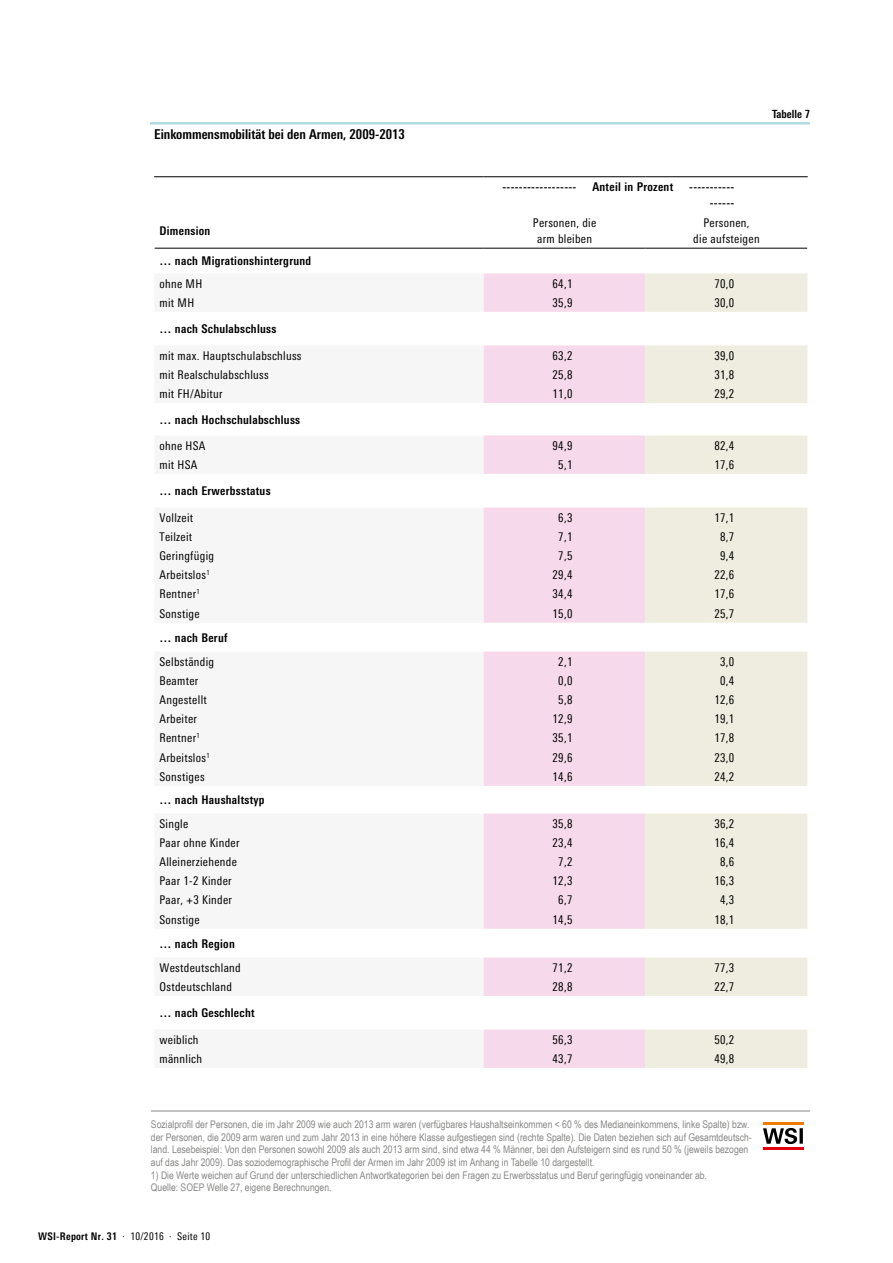
<style>
.page{position:relative;width:893px;height:1263px;background:#fff}
.page>*{position:absolute;margin:0;border:0;box-sizing:border-box;transform-origin:0 0}
.t1{font:700 condensed 13.5px "Univers Next Pro";color:#000}
.t2{font:condensed 12px/16.5px "Univers Next Pro";letter-spacing:.025em;color:#000}
.t3{font:700 condensed 12px/16.5px "Univers Next Pro";letter-spacing:.025em;color:#000}
.t4{font:700 condensed 11.25px "Univers Next Pro";color:#000}
.t5{font:10.5px/12.6px "Arial Narrow";color:#878786}
.t6{font:condensed 10.5px "Univers Next Pro";letter-spacing:.025em;color:#000}
.s1{font-weight:400}
.s2{font-weight:700}
</style>
<div class="page">
<hr style="left:151px;top:122px;width:659px;height:2px;background:#abd7df">
<hr style="left:151px;top:1111px;width:659px;height:1px;background:#878786">
<svg style="left:484px;top:273px;width:162px;height:795px;fill:#f6daeb"></svg>
<svg style="left:646px;top:273px;width:161px;height:795px;fill:#efede0"></svg>
<hr style="left:154px;top:176px;width:330px;height:1px;background:#000">
<hr style="left:484px;top:176px;width:162px;height:1px;background:#000">
<hr style="left:646px;top:176px;width:162px;height:1px;background:#000">
<hr style="left:155px;top:248px;width:329px;height:1px;background:#000">
<hr style="left:484px;top:248px;width:162px;height:1px;background:#000">
<hr style="left:646px;top:248px;width:161px;height:1px;background:#000">
<hr style="left:763px;top:1122px;width:41px;height:3px;background:#ef7c00">
<hr style="left:763px;top:1147px;width:41px;height:2px;background:#e3000f">
<svg style="left:763px;top:1128px;width:40px;height:16px"></svg>
<p class="t1" style="left:154px;top:126px;width:252px">Einkommensmobilität bei den Armen, 2009-2013</p>
<p class="t4" style="left:772px;top:107px;width:39px">Tabelle 7</p>
<p class="t3" style="left:502px;top:178px;width:76px">------------------</p>
<p class="t3" style="left:592px;top:178px;width:82px">Anteil in Prozent</p>
<p class="t3" style="left:689px;top:178px;width:47px;text-align:right">----------- ------</p>
<p class="t3" style="left:159px;top:222px;width:52px">Dimension</p>
<p class="t2" style="left:533px;top:214px;width:65px;text-align:center">Personen, die arm bleiben</p>
<p class="t2" style="left:693px;top:214px;width:68px;text-align:center">Personen,<br>die aufsteigen</p>
<p class="t3" style="left:159px;top:250px;width:153px;line-height:22.2px">… nach Migrationshintergrund <span class="s1">ohne MH</span></p>
<p class="t2" style="left:553px;top:275px;width:21px">64,1</p>
<p class="t2" style="left:714px;top:275px;width:21px">70,0</p>
<p class="t2" style="left:159px;top:294px;width:36px">mit MH</p>
<p class="t2" style="left:553px;top:294px;width:21px">35,9</p>
<p class="t2" style="left:714px;top:294px;width:21px">30,0</p>
<p class="t2" style="left:159px;top:316px;width:144px;line-height:26.4px"><span class="s2">… nach Schulabschluss<br></span>mit max. Hauptschulabschluss</p>
<p class="t2" style="left:553px;top:347px;width:21px">63,2</p>
<p class="t2" style="left:714px;top:347px;width:21px">39,0</p>
<p class="t2" style="left:159px;top:366px;width:111px">mit Realschulabschluss</p>
<p class="t2" style="left:553px;top:366px;width:21px">25,8</p>
<p class="t2" style="left:714px;top:366px;width:21px">31,8</p>
<p class="t2" style="left:159px;top:385px;width:65px">mit FH/Abitur</p>
<p class="t2" style="left:553px;top:385px;width:21px">11,0</p>
<p class="t2" style="left:714px;top:385px;width:21px">29,2</p>
<p class="t3" style="left:159px;top:406px;width:142px;line-height:25.8px">… nach Hochschulabschluss <span class="s1">ohne HSA</span></p>
<p class="t2" style="left:553px;top:437px;width:21px">94,9</p>
<p class="t2" style="left:714px;top:437px;width:21px">82,4</p>
<p class="t2" style="left:159px;top:456px;width:39px">mit HSA</p>
<p class="t2" style="left:558px;top:456px;width:16px">5,1</p>
<p class="t2" style="left:714px;top:456px;width:21px">17,6</p>
<p class="t3" style="left:159px;top:478px;width:113px;line-height:26.4px">… nach Erwerbsstatus<br><span class="s1">Vollzeit</span></p>
<p class="t2" style="left:558px;top:509px;width:16px">6,3</p>
<p class="t2" style="left:714px;top:509px;width:21px">17,1</p>
<p class="t2" style="left:159px;top:528px;width:34px">Teilzeit</p>
<p class="t2" style="left:558px;top:528px;width:16px">7,1</p>
<p class="t2" style="left:720px;top:528px;width:16px">8,7</p>
<p class="t2" style="left:159px;top:547px;width:56px">Geringfügig</p>
<p class="t2" style="left:558px;top:547px;width:16px">7,5</p>
<p class="t2" style="left:720px;top:547px;width:16px">9,4</p>
<p class="t2" style="left:159px;top:567px;width:51px">Arbeitslos<sup>1</sup></p>
<p class="t2" style="left:553px;top:567px;width:21px">29,4</p>
<p class="t2" style="left:714px;top:567px;width:21px">22,6</p>
<p class="t2" style="left:159px;top:586px;width:42px">Rentner<sup>1</sup></p>
<p class="t2" style="left:553px;top:586px;width:21px">34,4</p>
<p class="t2" style="left:714px;top:586px;width:21px">17,6</p>
<p class="t2" style="left:159px;top:605px;width:42px">Sonstige</p>
<p class="t2" style="left:553px;top:605px;width:21px">15,0</p>
<p class="t2" style="left:714px;top:605px;width:21px">25,7</p>
<p class="t2" style="left:159px;top:625px;width:69px;line-height:24px"><span class="s2">… nach Beruf<br></span>Selbständig</p>
<p class="t2" style="left:558px;top:653px;width:16px">2,1</p>
<p class="t2" style="left:720px;top:653px;width:16px">3,0</p>
<p class="t2" style="left:159px;top:672px;width:40px">Beamter</p>
<p class="t2" style="left:558px;top:672px;width:16px">0,0</p>
<p class="t2" style="left:720px;top:672px;width:16px">0,4</p>
<p class="t2" style="left:159px;top:691px;width:49px">Angestellt</p>
<p class="t2" style="left:558px;top:691px;width:16px">5,8</p>
<p class="t2" style="left:714px;top:691px;width:21px">12,6</p>
<p class="t2" style="left:159px;top:711px;width:39px">Arbeiter</p>
<p class="t2" style="left:553px;top:711px;width:21px">12,9</p>
<p class="t2" style="left:714px;top:711px;width:21px">19,1</p>
<p class="t2" style="left:159px;top:730px;width:42px">Rentner<sup>1</sup></p>
<p class="t2" style="left:553px;top:730px;width:21px">35,1</p>
<p class="t2" style="left:714px;top:730px;width:21px">17,8</p>
<p class="t2" style="left:159px;top:749px;width:51px">Arbeitslos<sup>1</sup></p>
<p class="t2" style="left:553px;top:749px;width:21px">29,6</p>
<p class="t2" style="left:714px;top:749px;width:21px">23,0</p>
<p class="t2" style="left:159px;top:768px;width:47px">Sonstiges</p>
<p class="t2" style="left:553px;top:768px;width:21px">14,6</p>
<p class="t2" style="left:714px;top:768px;width:21px">24,2</p>
<p class="t3" style="left:159px;top:788px;width:107px;line-height:23.4px">… nach Haushaltstyp<br><span class="s1">Single</span></p>
<p class="t2" style="left:553px;top:815px;width:21px">35,8</p>
<p class="t2" style="left:714px;top:815px;width:21px">36,2</p>
<p class="t2" style="left:159px;top:834px;width:82px">Paar ohne Kinder</p>
<p class="t2" style="left:553px;top:834px;width:21px">23,4</p>
<p class="t2" style="left:714px;top:834px;width:21px">16,4</p>
<p class="t2" style="left:159px;top:853px;width:79px">Alleinerziehende</p>
<p class="t2" style="left:558px;top:853px;width:16px">7,2</p>
<p class="t2" style="left:720px;top:853px;width:16px">8,6</p>
<p class="t2" style="left:159px;top:873px;width:74px">Paar 1-2 Kinder</p>
<p class="t2" style="left:553px;top:873px;width:21px">12,3</p>
<p class="t2" style="left:714px;top:873px;width:21px">16,3</p>
<p class="t2" style="left:159px;top:892px;width:74px">Paar, +3 Kinder</p>
<p class="t2" style="left:558px;top:892px;width:16px">6,7</p>
<p class="t2" style="left:720px;top:892px;width:16px">4,3</p>
<p class="t2" style="left:159px;top:911px;width:42px">Sonstige</p>
<p class="t2" style="left:553px;top:911px;width:21px">14,5</p>
<p class="t2" style="left:714px;top:911px;width:21px">18,1</p>
<p class="t2" style="left:159px;top:931px;width:83px;line-height:24px"><span class="s2">… nach Region<br></span>Westdeutschland</p>
<p class="t2" style="left:553px;top:959px;width:21px">71,2</p>
<p class="t2" style="left:714px;top:959px;width:21px">77,3</p>
<p class="t2" style="left:159px;top:978px;width:74px">Ostdeutschland</p>
<p class="t2" style="left:553px;top:978px;width:21px">28,8</p>
<p class="t2" style="left:714px;top:978px;width:21px">22,7</p>
<p class="t3" style="left:159px;top:1004px;width:97px">… nach Geschlecht</p>
<p class="t2" style="left:159px;top:1031px;width:41px">weiblich</p>
<p class="t2" style="left:553px;top:1031px;width:21px">56,3</p>
<p class="t2" style="left:714px;top:1031px;width:21px">50,2</p>
<p class="t2" style="left:159px;top:1050px;width:44px">männlich</p>
<p class="t2" style="left:553px;top:1050px;width:21px">43,7</p>
<p class="t2" style="left:714px;top:1050px;width:21px">49,8</p>
<p class="t5" style="left:151px;top:1118px;width:602px">Sozialprofil der Personen, die im Jahr 2009 wie auch 2013 arm waren (verfügbares Haushaltseinkommen &lt; 60 % des Medianeinkommens, linke Spalte) bzw. der Personen, die 2009 arm waren und zum Jahr 2013 in eine höhere Klasse aufgestiegen sind (rechte Spalte). Die Daten beziehen sich auf Gesamtdeutsch&shy;land. Lesebeispiel: Von den Personen sowohl 2009 als auch 2013 arm sind, sind etwa 44 % Männer, bei den Aufsteigern sind es rund 50 % (jeweils bezogen auf das Jahr 2009). Das soziodemographische Profil der Armen im Jahr 2009 ist im Anhang in Tabelle 10 dargestellt.</p>
<p class="t5" style="left:151px;top:1168px;width:558px">1) Die Werte weichen auf Grund der unterschiedlichen Antwortkategorien bei den Fragen zu Erwerbsstatus und Beruf geringfügig voneinander ab.<br>Quelle: SOEP Welle 27, eigene Berechnungen.</p>
<p class="t6" style="left:38px;top:1230px;width:174px"><span class="s2">WSI-Report Nr. 31</span> · 10/2016 · Seite 10</p>
</div>
